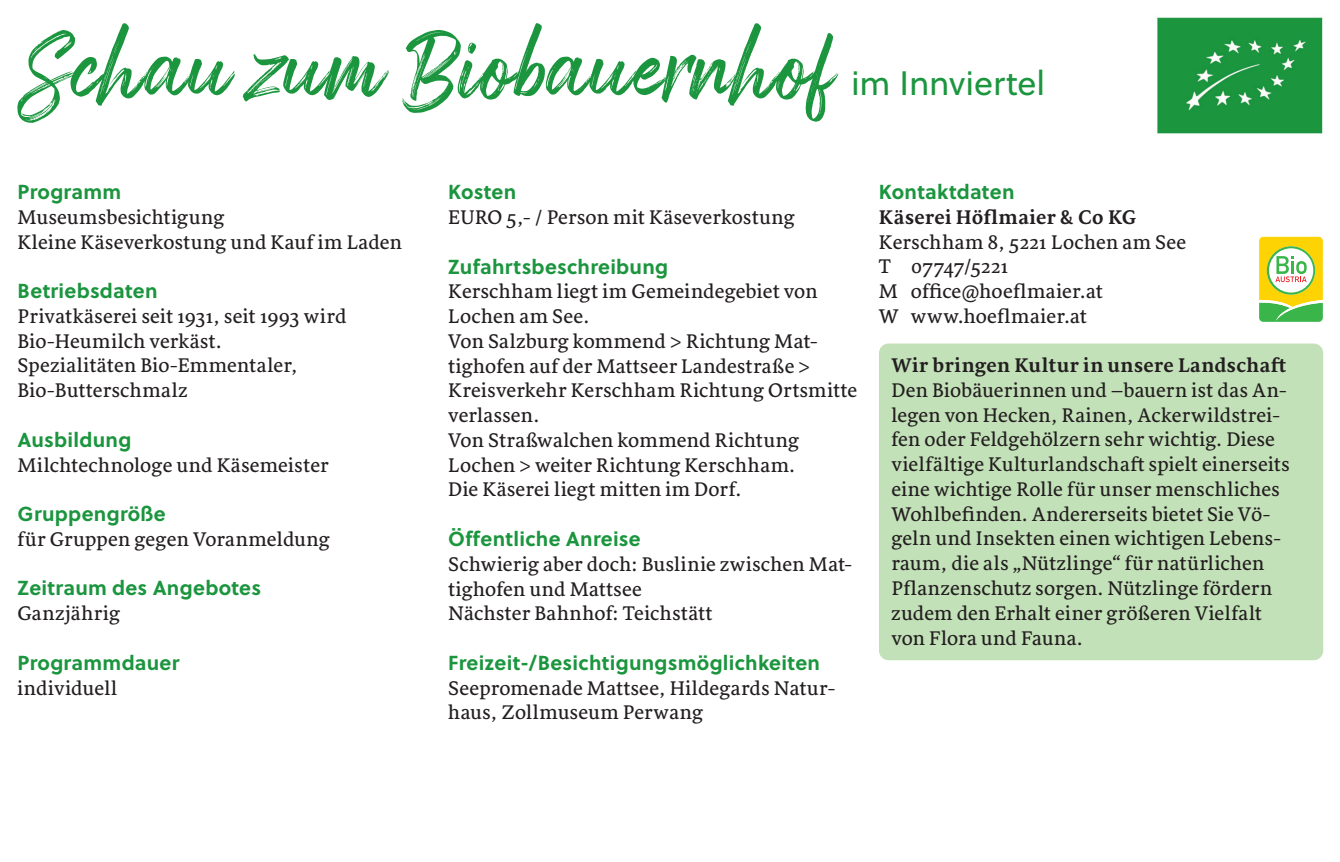
<style>
.page{position:relative;width:1340px;height:862px;background:#fff}
.page>*{position:absolute;margin:0;border:0;box-sizing:border-box;transform-origin:0 0}
.t1{font:90px "Arsilon";letter-spacing:.005em;color:#1b953e}
.t2{font:33.75px "Soleil";color:#1b953e}
.t3{font:20.25px/24.8px "Sirba";letter-spacing:.015em;color:#231f20}
.t4{font:700 20.25px "Soleil";letter-spacing:.015em;color:#1b953e}
.t5{font:700 20.25px "Sirba";letter-spacing:.02em;color:#231f20}
</style>
<div class="page">
<svg style="left:1259px;top:237px;width:63px;height:84px"></svg>
<div style="left:879px;top:343px;width:444px;height:316px;background:#c3e1b8;border-radius:10px"></div>
<img style="left:1157px;top:17px;width:166px;height:117px">
<h1 class="t1" style="left:18px;top:11px;width:820px">Schau zum Biobauernhof</h1>
<h2 class="t2" style="left:851px;top:62px;width:195px">im Innviertel</h2>
<p class="t4" style="left:18px;top:179px;width:105px">Programm</p>
<p class="t3" style="left:18px;top:205px;width:386px">Museumsbesichtigung<br>Kleine Käseverkostung und Kauf im Laden</p>
<p class="t4" style="left:18px;top:278px;width:142px">Betriebsdaten</p>
<p class="t3" style="left:18px;top:304px;width:330px">Privatkäserei seit 1931, seit 1993 wird<br>Bio-Heumilch verkäst.<br>Spezialitäten Bio-Emmentaler,<br>Bio-Butterschmalz</p>
<p class="t4" style="left:18px;top:426px;width:115px">Ausbildung</p>
<p class="t3" style="left:18px;top:453px;width:312px">Milchtechnologe und Käsemeister</p>
<p class="t4" style="left:18px;top:500px;width:150px">Gruppengröße</p>
<p class="t3" style="left:18px;top:527px;width:314px">für Gruppen gegen Voranmeldung</p>
<p class="t4" style="left:18px;top:574px;width:245px">Zeitraum des Angebotes</p>
<p class="t3" style="left:18px;top:601px;width:104px">Ganzjährig</p>
<p class="t4" style="left:18px;top:649px;width:163px">Programmdauer</p>
<p class="t3" style="left:18px;top:675px;width:101px">individuell</p>
<p class="t4" style="left:448px;top:179px;width:70px">Kosten</p>
<p class="t3" style="left:448px;top:205px;width:348px">EURO 5,- / Person mit Käseverkostung</p>
<p class="t4" style="left:448px;top:253px;width:221px">Zufahrtsbeschreibung</p>
<p class="t3" style="left:448px;top:280px;width:410px">Kerschham liegt im Gemeindegebiet von<br>Lochen am See.<br>Von Salzburg kommend &gt; Richtung Mat&shy;tighofen auf der Mattseer Landestraße &gt;<br>Kreisverkehr Kerschham Richtung Ortsmitte verlassen.<br>Von Straßwalchen kommend Richtung<br>Lochen &gt; weiter Richtung Kerschham.<br>Die Käserei liegt mitten im Dorf.</p>
<p class="t4" style="left:448px;top:525px;width:194px">Öffentliche Anreise</p>
<p class="t3" style="left:448px;top:552px;width:405px">Schwierig aber doch: Buslinie zwischen Mat&shy;tighofen und Mattsee<br>Nächster Bahnhof: Teichstätt</p>
<p class="t4" style="left:448px;top:649px;width:373px">Freizeit-/Besichtigungsmöglichkeiten</p>
<p class="t3" style="left:448px;top:675px;width:389px">Seepromenade Mattsee, Hildegards Natur&shy;haus, Zollmuseum Perwang</p>
<p class="t4" style="left:879px;top:179px;width:137px">Kontaktdaten</p>
<p class="t5" style="left:879px;top:201px;width:259px">Käserei Höflmaier &amp; Co KG</p>
<p class="t3" style="left:879px;top:230px;width:309px">Kerschham 8, 5221 Lochen am See<br>T 07747/5221<br>M office@hoeflmaier.at<br>W www.hoeflmaier.at</p>
<p class="t5" style="left:891px;top:349px;width:396px">Wir bringen Kultur in unsere Landschaft</p>
<p class="t3" style="left:891px;top:378px;width:400px">Den Biobäuerinnen und –bauern ist das An&shy;legen von Hecken, Rainen, Ackerwildstrei&shy;fen oder Feldgehölzern sehr wichtig. Diese vielfältige Kulturlandschaft spielt einerseits eine wichtige Rolle für unser menschliches Wohlbefinden. Andererseits bietet Sie Vö&shy;geln und Insekten einen wichtigen Lebens&shy;raum, die als „Nützlinge“ für natürlichen Pflanzenschutz sorgen. Nützlinge fördern zudem den Erhalt einer größeren Vielfalt von Flora und Fauna.</p>
</div>
